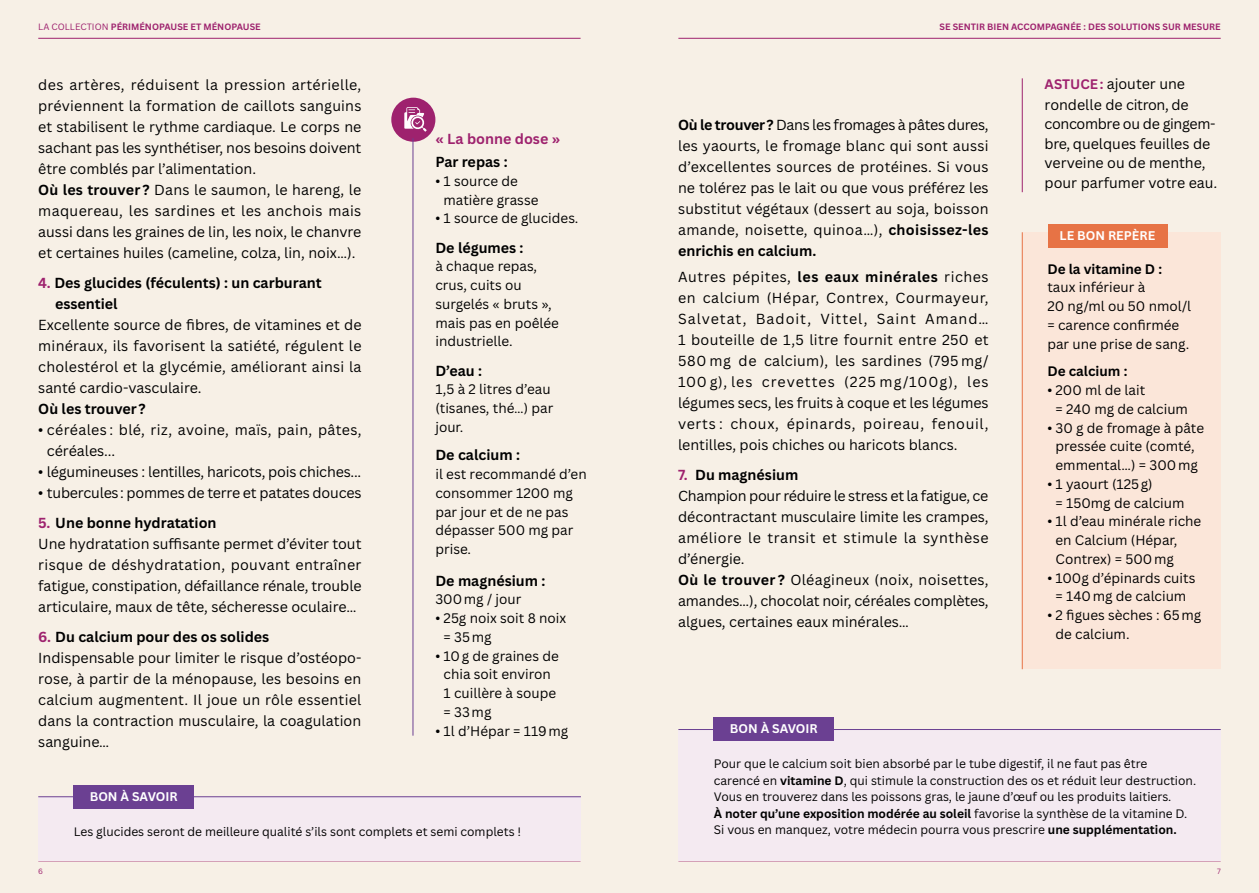
<style>
.page{position:relative;width:1259px;height:893px;background:#f7f0e6}
.page>*{position:absolute;margin:0;border:0;box-sizing:border-box;transform-origin:0 0}
.t1{font:14.25px/21px "Canva Sans";color:#000}
.t2{font:700 14.25px/21px "Canva Sans";color:#000}
.t3{font:14.25px/21px "Canva Sans";letter-spacing:.025em;color:#000}
.t4{font:700 14.25px "Canva Sans";color:#9e226e}
.t5{font:13.5px/18.8px "Canva Sans";color:#000}
.t6{font:700 13.5px "Canva Sans";color:#000}
.t7{font:700 12.3px "Canva Sans";color:#fff}
.t8{font:12px/16.5px "Canva Sans";color:#000}
.t9{font:700 9px "Canva Sans";color:#9e226e}
.t10{font:7.5px "Canva Sans";color:#9e226e}
.s1{font-weight:400}
.s2{font-weight:700}
.s3{color:#9e226e}
.s4{font-weight:700;color:#9e226e}
.s5{font-weight:700;font-size:13.5px;color:#9e226e}
</style>
<div class="page">
<hr style="left:38px;top:861px;width:542px;height:1px;background:#9e226e">
<hr style="left:678px;top:861px;width:542px;height:1px;background:#9e226e">
<hr style="left:38px;top:38px;width:542px;height:1px;background:#9e226e">
<hr style="left:678px;top:38px;width:542px;height:1px;background:#9e226e">
<div style="left:38px;top:797px;width:543px;height:64px;background:#f4eaf1"></div>
<div style="left:678px;top:730px;width:542px;height:131px;background:#f4eaf1"></div>
<hr style="left:38px;top:796px;width:543px;height:1px;background:#6b4092">
<hr style="left:678px;top:729px;width:542px;height:1px;background:#6b4092">
<div style="left:74px;top:785px;width:120px;height:23px;background:#6b4092"></div>
<div style="left:714px;top:718px;width:120px;height:23px;background:#6b4092"></div>
<div style="left:391px;top:98px;width:44px;height:44px;background:#9e226e;border-radius:50%"></div>
<hr style="left:413px;top:138px;width:1px;height:598px;background:#6b4092">
<svg style="left:404px;top:107px;width:23px;height:25px"></svg>
<div style="left:1022px;top:232px;width:198px;height:437px;background:#fbe6d9"></div>
<hr style="left:1022px;top:232px;width:1px;height:437px;background:#e77345">
<hr style="left:1022px;top:78px;width:1px;height:114px;background:#9e226e">
<div style="left:1048px;top:224px;width:119px;height:23px;background:#e77345"></div>
<p class="t9" style="left:38px;top:21px;width:224px"><span class="s1">LA COLLECTION</span> PÉRIMÉNOPAUSE ET MÉNOPAUSE</p>
<p class="t9" style="left:939px;top:21px;width:283px">SE SENTIR BIEN ACCOMPAGNÉE : DES SOLUTIONS SUR MESURE</p>
<p class="t1" style="left:38px;top:74px;width:325px">des artères, réduisent la pression artérielle, préviennent la formation de caillots sanguins et stabilisent le rythme cardiaque. Le corps ne sachant pas les synthétiser, nos besoins doivent être comblés par l’alimentation.<br><span class="s2">Où les trouver ?</span> Dans le saumon, le hareng, le maquereau, les sardines et les anchois mais aussi dans les graines de lin, les noix, le chanvre et certaines huiles (cameline, colza, lin, noix…).</p>
<p class="t2" style="left:55px;top:272px;width:268px;text-indent:-17px"><span class="s3">4.</span> Des glucides (féculents) : un carburant essentiel</p>
<p class="t1" style="left:38px;top:314px;width:325px;text-align:justify">Excellente source de fibres, de vitamines et de minéraux, ils favorisent la satiété, régulent le cholestérol et la glycémie, améliorant ainsi la santé cardio-vasculaire.</p>
<p class="t2" style="left:38px;top:398px;width:109px">Où les trouver?</p>
<p class="t3" style="left:47px;top:419px;width:316px;text-indent:-9px">• céréales : blé, riz, avoine, maïs, pain, pâtes, céréales...</p>
<p class="t1" style="left:38px;top:461px;width:324px">• légumineuses : lentilles, haricots, pois chiches...</p>
<p class="t1" style="left:38px;top:482px;width:325px">• tubercules: pommes de terre et patates douces</p>
<p class="t1" style="left:38px;top:512px;width:325px"><span class="s4">5.</span> <span class="s2">Une bonne hydratation<br></span>Une hydratation suffisante permet d’éviter tout risque de déshydratation, pouvant entraîner fatigue, constipation, défaillance rénale, trouble articulaire, maux de tête, sécheresse oculaire…</p>
<p class="t1" style="left:38px;top:626px;width:325px"><span class="s4">6.</span> <span class="s2">Du calcium pour des os solides </span>Indispensable pour limiter le risque d’ostéopo&shy;rose, à partir de la ménopause, les besoins en calcium augmentent. Il joue un rôle essentiel dans la contraction musculaire, la coagulation sanguine…</p>
<p class="t7" style="left:90px;top:789px;width:89px">BON À SAVOIR</p>
<p class="t4" style="left:435px;top:130px;width:126px">« La bonne dose »</p>
<p class="t2" style="left:435px;top:152px;width:74px">Par repas :</p>
<p class="t5" style="left:443px;top:172px;width:96px;text-indent:-8px">• 1 source de matière grasse</p>
<p class="t5" style="left:435px;top:209px;width:145px">• 1 source de glucides.</p>
<p class="t2" style="left:435px;top:237px;width:90px">De légumes :</p>
<p class="t5" style="left:435px;top:257px;width:125px">à chaque repas, crus, cuits ou surgelés « bruts », mais pas en poêlée industrielle.</p>
<p class="t2" style="left:435px;top:360px;width:48px">D’eau :</p>
<p class="t5" style="left:435px;top:380px;width:119px">1,5 à 2 litres d’eau (tisanes, thé…) par jour.</p>
<p class="t2" style="left:435px;top:445px;width:86px">De calcium :</p>
<p class="t5" style="left:435px;top:465px;width:153px">il est recommandé d’en consommer 1200 mg par jour et de ne pas dépasser 500 mg par prise.</p>
<p class="t2" style="left:435px;top:570px;width:111px">De magnésium :</p>
<p class="t5" style="left:435px;top:590px;width:87px">300mg / jour</p>
<p class="t5" style="left:443px;top:609px;width:124px;text-indent:-8px">• 25g noix soit 8 noix = 35mg</p>
<p class="t5" style="left:443px;top:646px;width:117px;text-indent:-8px">• 10g de graines de chia soit environ<br>1 cuillère à soupe = 33mg</p>
<p class="t5" style="left:435px;top:721px;width:134px">• 1l d’Hépar = 119mg</p>
<p class="t8" style="left:74px;top:823px;width:449px">Les glucides seront de meilleure qualité s’ils sont complets et semi complets !</p>
<p class="t1" style="left:678px;top:115px;width:312px;text-align:justify"><span class="s2">Où le trouver?</span> Dans les fromages à pâtes dures, les yaourts, le fromage blanc qui sont aussi d’excellentes sources de protéines. Si vous ne tolérez pas le lait ou que vous préférez les substitut végétaux (dessert au soja, boisson amande, noisette, quinoa…), <span class="s2">choisissez-les enrichis en calcium.</span></p>
<p class="t1" style="left:678px;top:266px;width:312px;text-align:justify">Autres pépites, <span class="s2">les eaux minérales</span> riches en calcium (Hépar, Contrex, Courmayeur, Salvetat, Badoit, Vittel, Saint Amand… 1 bouteille de 1,5 litre fournit entre 250 et 580 mg de calcium), les sardines (795 mg/ 100 g), les crevettes (225 mg/100g), les légumes secs, les fruits à coque et les légumes verts : choux, épinards, poireau, fenouil, lentilles, pois chiches ou haricots blancs.</p>
<p class="t1" style="left:678px;top:464px;width:312px"><span class="s4">7.</span> <span class="s2">Du magnésium<br></span>Champion pour réduire le stress et la fatigue, ce décontractant musculaire limite les crampes, améliore le transit et stimule la synthèse d’énergie.<br><span class="s2">Où le trouver ?</span> Oléagineux (noix, noisettes, amandes…), chocolat noir, céréales complètes, algues, certaines eaux minérales…</p>
<p class="t7" style="left:730px;top:721px;width:89px">BON À SAVOIR</p>
<p class="t1" style="left:1044px;top:73px;width:145px"><span class="s5">ASTUCE:</span> ajouter une rondelle de citron, de</p>
<p class="t1" style="left:1044px;top:114px;width:176px;line-height:19.5px">concombre ou de gingem&shy;bre, quelques feuilles de verveine ou de menthe, pour parfumer votre eau.</p>
<p class="t7" style="left:1059px;top:228px;width:97px">LE BON REPÈRE</p>
<p class="t6" style="left:1047px;top:261px;width:116px">De la vitamine D :</p>
<p class="t5" style="left:1047px;top:278px;width:145px">taux inférieur à<br>20 ng/ml ou 50 nmol/l = carence confirmée par une prise de sang.</p>
<p class="t6" style="left:1047px;top:363px;width:82px">De calcium :</p>
<p class="t5" style="left:1055px;top:381px;width:134px;text-indent:-8px">• 200 ml de lait<br>= 240 mg de calcium</p>
<p class="t5" style="left:1047px;top:418px;width:158px;text-align:center">• 30 g de fromage à pâte pressée cuite (comté, emmental…) = 300mg</p>
<p class="t5" style="left:1055px;top:475px;width:130px;text-indent:-8px">• 1 yaourt (125g)<br>= 150mg de calcium</p>
<p class="t5" style="left:1055px;top:512px;width:147px;text-indent:-8px">• 1l d’eau minérale riche en Calcium (Hépar,<br>Contrex) = 500mg</p>
<p class="t5" style="left:1047px;top:568px;width:149px;text-align:center">• 100g d’épinards cuits = 140mg de calcium</p>
<p class="t5" style="left:1055px;top:606px;width:147px;text-indent:-8px">• 2 figues sèches : 65mg de calcium.</p>
<p class="t8" style="left:714px;top:755px;width:484px">Pour que le calcium soit bien absorbé par le tube digestif, il ne faut pas être carencé en <span class="s2">vitamine D</span>, qui stimule la construction des os et réduit leur destruction.<br>Vous en trouverez dans les poissons gras, le jaune d’œuf ou les produits laitiers.<br><span class="s2">À noter qu’une exposition modérée au soleil</span> favorise la synthèse de la vitamine D.<br>Si vous en manquez, votre médecin pourra vous prescrire <span class="s2">une supplémentation.</span></p>
<p class="t10" style="left:38px;top:867px;width:6px">6</p>
<p class="t10" style="left:1217px;top:867px;width:5px">7</p>
</div>
